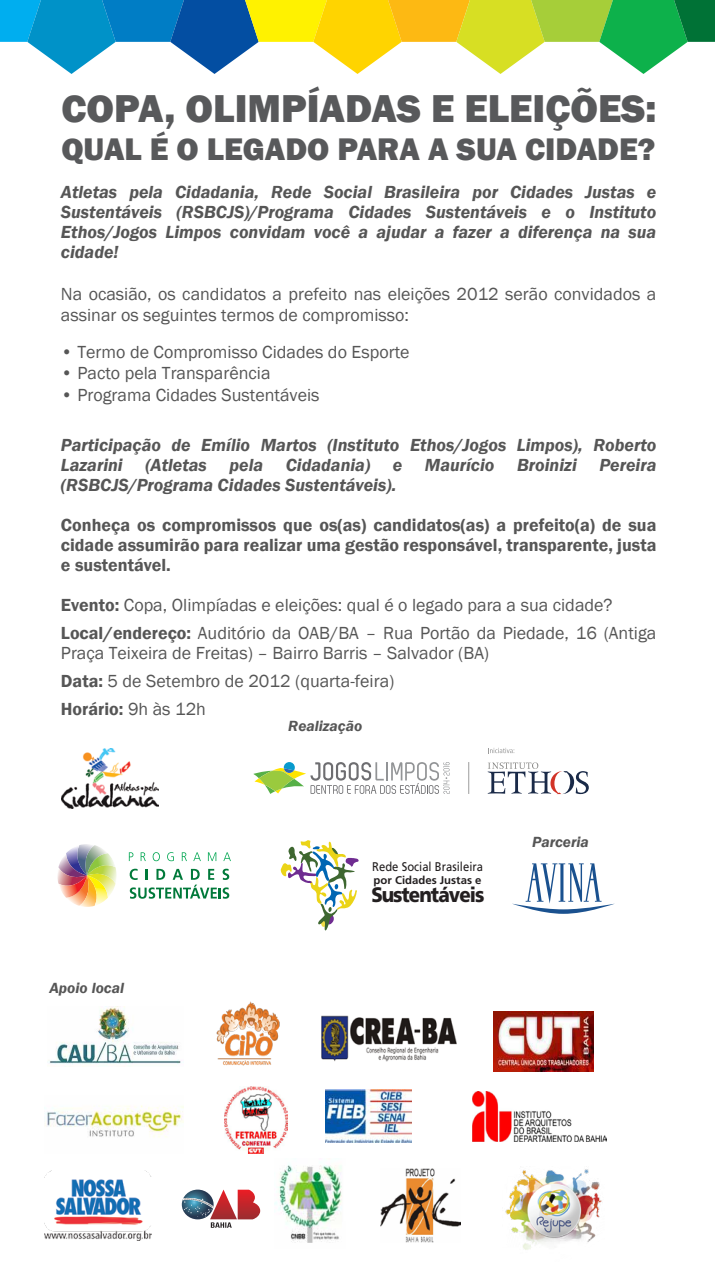
<style>
.page{position:relative;width:715px;height:1262px;background:#fff}
.page>*{position:absolute;margin:0;border:0;box-sizing:border-box;transform-origin:0 0}
.t1{font:800 40px "Franklin Gothic";color:#58595b}
.t2{font:800 32.1px "Franklin Gothic";color:#58595b}
.t3{font:900 20.9px "Frutiger LT Std";letter-spacing:-.05em;color:#231f20;scale:.9 1}
.t4{font:18px/28px "Franklin Gothic";color:#565656}
.t5{font:italic 600 18px/20px "Franklin Gothic";color:#565656;text-align:justify}
.t6{font:600 18px/20px "Franklin Gothic";color:#565656;text-align:justify}
.t7{font:italic 600 15.1px "Franklin Gothic";color:#565656}
.t8{font:12.6px "Frutiger LT Std";color:#231f20;scale:.9 1}
.t9{font:700 11.2px "Frutiger LT Std";color:#231f20}
.s1{font-weight:600}
</style>
<div class="page">
<svg style="left:0;top:0;width:715px;height:74px"></svg>
<img style="left:62px;top:749px;width:96px;height:59px">
<hr style="left:468px;top:762px;width:1px;height:32px;background:#9c9c9c">
<svg style="left:253px;top:762px;width:197px;height:32px"></svg>
<svg style="left:488px;top:762px;width:101px;height:32px"></svg>
<svg style="left:488px;top:748px;width:27px;height:5px"></svg>
<svg style="left:512px;top:863px;width:103px;height:50px"></svg>
<svg style="left:280px;top:840px;width:79px;height:91px"></svg>
<img style="left:57px;top:844px;width:60px;height:63px">
<svg style="left:129px;top:852px;width:4px;height:9px"></svg>
<svg style="left:141px;top:852px;width:5px;height:9px"></svg>
<svg style="left:153px;top:852px;width:7px;height:9px"></svg>
<svg style="left:167px;top:852px;width:7px;height:9px"></svg>
<svg style="left:182px;top:852px;width:5px;height:9px"></svg>
<svg style="left:193px;top:852px;width:8px;height:9px"></svg>
<svg style="left:208px;top:852px;width:8px;height:9px"></svg>
<svg style="left:223px;top:852px;width:8px;height:9px"></svg>
<svg style="left:130px;top:868px;width:99px;height:30px"></svg>
<img style="left:274px;top:1164px;width:68px;height:79px">
<img style="left:44px;top:1170px;width:107px;height:70px">
<svg style="left:182px;top:1189px;width:78px;height:38px"></svg>
<img style="left:494px;top:1011px;width:100px;height:60px">
<img style="left:216px;top:1001px;width:64px;height:65px">
<img style="left:321px;top:1015px;width:136px;height:47px">
<img style="left:472px;top:1091px;width:134px;height:50px">
<img style="left:45px;top:1105px;width:138px;height:32px">
<img style="left:325px;top:1089px;width:87px;height:53px">
<img style="left:381px;top:1168px;width:79px;height:74px">
<img style="left:224px;top:1086px;width:63px;height:67px">
<img style="left:48px;top:1006px;width:136px;height:59px">
<img style="left:505px;top:1169px;width:97px;height:81px">
<h1 class="t1" style="left:61px;top:82px;width:597px">COPA, OLIMPÍADAS E ELEIÇÕES:</h1>
<h2 class="t2" style="left:61px;top:129px;width:595px">QUAL É O LEGADO PARA A SUA CIDADE?</h2>
<p class="t5" style="left:61px;top:182px;width:597px">Atletas pela Cidadania, Rede Social Brasileira por Cidades Justas e Sustentáveis (RSBCJS)/Programa Cidades Sustentáveis e o Instituto Ethos/Jogos Limpos convidam você a ajudar a fazer a diferença na sua cidade!</p>
<p class="t4" style="left:61px;top:283px;width:597px;line-height:21.6px">Na ocasião, os candidatos a prefeito nas eleições 2012 serão convidados a assinar os seguintes termos de compromisso:</p>
<p class="t4" style="left:61px;top:338px;width:350px">• Termo de Compromisso Cidades do Esporte</p>
<p class="t4" style="left:61px;top:360px;width:211px">• Pacto pela Transparência</p>
<p class="t4" style="left:61px;top:381px;width:260px">• Programa Cidades Sustentáveis</p>
<p class="t5" style="left:61px;top:435px;width:597px">Participação de Emílio Martos (Instituto Ethos/Jogos Limpos), Roberto<br>Lazarini</p>
<p class="t5" style="left:145px;top:455px;width:63px">(Atletas</p>
<p class="t5" style="left:230px;top:455px;width:35px">pela</p>
<p class="t5" style="left:286px;top:455px;width:86px">Cidadania)</p>
<p class="t5" style="left:393px;top:455px;width:11px">e</p>
<p class="t5" style="left:425px;top:455px;width:154px">Maurício Broinizi</p>
<p class="t5" style="left:599px;top:455px;width:59px">Pereira</p>
<p class="t5" style="left:61px;top:475px;width:337px">(RSBCJS/Programa Cidades Sustentáveis).</p>
<p class="t6" style="left:61px;top:515px;width:597px">Conheça os compromissos que os(as) candidatos(as) a prefeito(a) de sua cidade assumirão para realizar uma gestão responsável, transparente, justa e sustentável.</p>
<p class="t4" style="left:61px;top:591px;width:597px"><span class="s1">Evento:</span> Copa, Olimpíadas e eleições: qual é o legado para a sua cidade?<br><span class="s1">Local/endereço:</span> Auditório da OAB/BA – Rua Portão da Piedade, 16 (Antiga</p>
<p class="t4" style="left:61px;top:639px;width:430px">Praça Teixeira de Freitas) – Bairro Barris – Salvador (BA)<br><span class="s1">Data:</span> 5 de Setembro de 2012 (quarta-feira)<br><span class="s1">Horário:</span> 9h às 12h</p>
<p class="t7" style="left:49px;top:978px;width:76px">Apoio local</p>
<p class="t7" style="left:288px;top:715px;width:76px">Realização</p>
<p class="t8" style="left:372px;top:859px;width:125px">Rede Social Brasileira</p>
<p class="t9" style="left:374px;top:873px;width:109px">por Cidades Justas e</p>
<p class="t3" style="left:371px;top:882px;width:127px">Sustentáveis</p>
<p class="t7" style="left:532px;top:832px;width:58px">Parceria</p>
</div>
